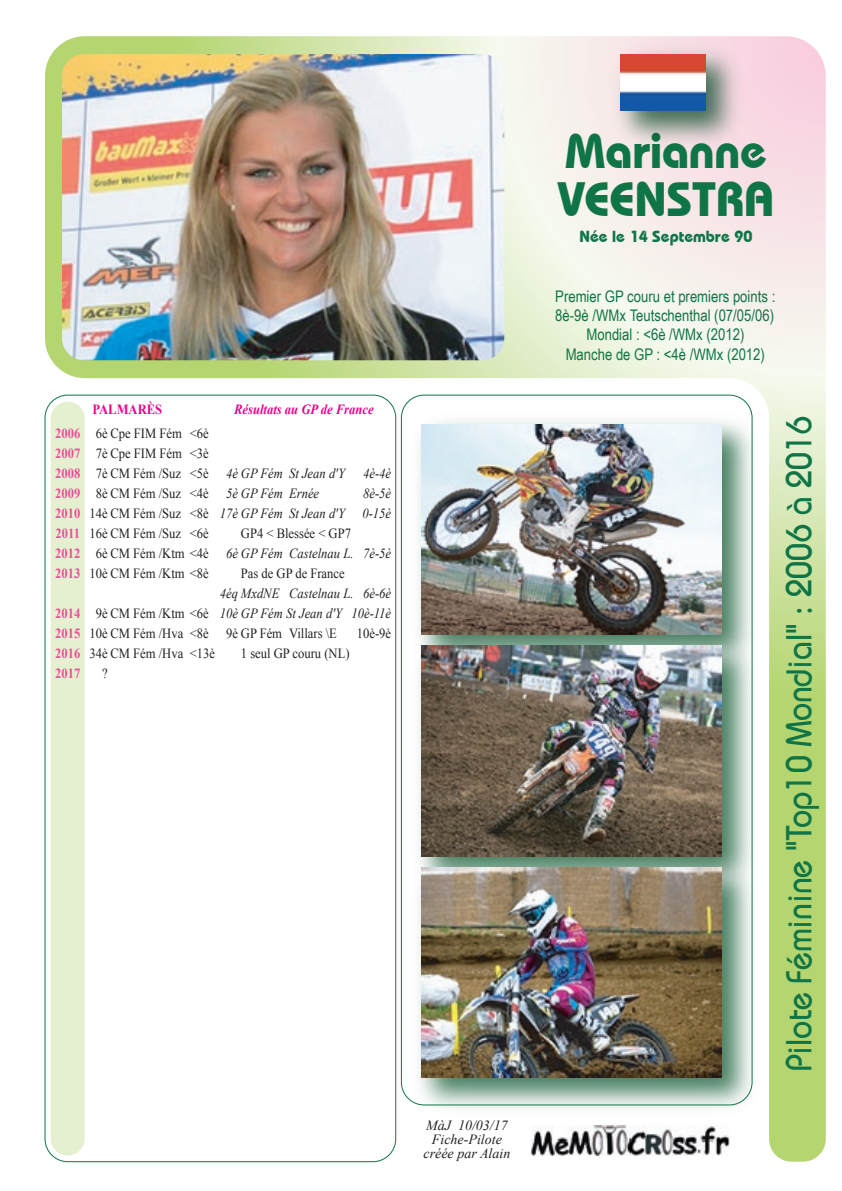
<style>
.page{position:relative;width:842px;height:1191px;background:#fff}
.page>*{position:absolute;margin:0;border:0;box-sizing:border-box;transform-origin:0 0}
.t1{font:700 48px/48px "Bauhaus IT Cby BT";color:#107546}
.t2{font:36px "Bauhaus";color:#107546;scale:.9 1}
.t3{font:16px/19.2px "Arial Narrow";color:#107546;text-align:center}
.t4{font:700 16px "Bauhaus IT Cby BT";color:#107546}
.t5{font:14px/20px "Times New Roman";color:#231f20;scale:.9 1}
.t6{font:italic 14px "Times New Roman";color:#231f20;scale:.9 1}
.t7{font:700 14px/20px "Times New Roman";color:#ed4c9c;text-align:justify;scale:.9 1}
.t8{font:italic 14px/14px "Times New Roman";color:#231f20;text-align:center}
.t9{font:italic 700 14px "Times New Roman";color:#ed028c;scale:.9 1}
.t10{font:700 14px "Times New Roman";color:#ed028c;scale:.9 1}
.s1{font-style:italic}
.s2{font-style:normal}
</style>
<div class="page">
<img style="left:45px;top:36px;width:781px;height:1125px">
<img style="left:531px;top:1125px;width:198px;height:30px">
<img style="left:604px;top:37px;width:146px;height:120px">
<img style="left:620px;top:54px;width:85px;height:57px">
<p class="t7" style="left:55px;top:423px;width:29px">2006<br>2007<br>2008<br>2009<br>2010<br>2011<br>2012<br>2013</p>
<p class="t7" style="left:55px;top:603px;width:29px">2014<br>2015<br>2016<br>2017</p>
<p class="t10" style="left:92px;top:400px;width:79px">PALMARÈS</p>
<p class="t9" style="left:234px;top:400px;width:157px">Résultats au GP de France</p>
<p class="t5" style="left:96px;top:423px;width:278px">6è Cpe FIM Fém &lt;6è<br>7è Cpe FIM Fém &lt;3è<br>7è CM Fém /Suz &lt;5è <span class="s1">4è GP Fém St Jean d'Y</span></p>
<p class="t6" style="left:363px;top:463px;width:33px">4è-4è</p>
<p class="t5" style="left:96px;top:483px;width:250px">8è CM Fém /Suz &lt;4è <span class="s1">5è GP Fém Ernée</span></p>
<p class="t5" style="left:89px;top:483px;width:337px;text-align:justify;text-indent:274px"><span class="s1">8è-5è </span>14è CM Fém /Suz &lt;8è <span class="s1">17è GP Fém St Jean d'Y 0-15è </span>16è CM Fém /Suz &lt;6è</p>
<p class="t5" style="left:241px;top:523px;width:124px">GP4 &lt; Blessée &lt; GP7</p>
<p class="t6" style="left:96px;top:543px;width:330px"><span class="s2">6è CM Fém /Ktm &lt;4è</span> 6è GP Fém Castelnau L. 7è-5è</p>
<p class="t5" style="left:89px;top:563px;width:134px">10è CM Fém /Ktm &lt;8è</p>
<p class="t5" style="left:241px;top:563px;width:117px">Pas de GP de France</p>
<p class="t6" style="left:220px;top:583px;width:192px">4éq MxdNE Castelnau L. 6è-6è</p>
<p class="t6" style="left:96px;top:603px;width:330px"><span class="s2">9è CM Fém /Ktm &lt;6è</span> 10è GP Fém St Jean d'Y 10è-11è</p>
<p class="t5" style="left:89px;top:623px;width:277px">10è CM Fém /Hva &lt;8è 9è GP Fém Villars \E</p>
<p class="t5" style="left:357px;top:623px;width:40px">10è-9è</p>
<p class="t5" style="left:89px;top:643px;width:141px">34è CM Fém /Hva &lt;13è</p>
<p class="t5" style="left:241px;top:643px;width:122px">1 seul GP couru (NL)</p>
<p class="t5" style="left:102px;top:663px;width:8px">?</p>
<p class="t8" style="left:423px;top:1118px;width:88px">MàJ 10/03/17<br>Fiche-Pilote créée par Alain</p>
<h1 class="t1" style="left:558px;top:127px;width:218px">Marianne<br>VEENSTRA</h1>
<p class="t4" style="left:579px;top:226px;width:175px">Née le 14 Septembre 90</p>
<p class="t3" style="left:555px;top:286px;width:221px">Premier GP couru et premiers points :<br>8è-9è /WMx Teutschenthal (07/05/06)<br>Mondial : &lt;6è /WMx (2012)<br>Manche de GP : &lt;4è /WMx (2012)</p>
<h2 class="t2" style="left:776px;top:1071px;width:729px;rotate:-90deg">Pilote Féminine "Top10 Mondial" : 2006 à 2016</h2>
</div>
